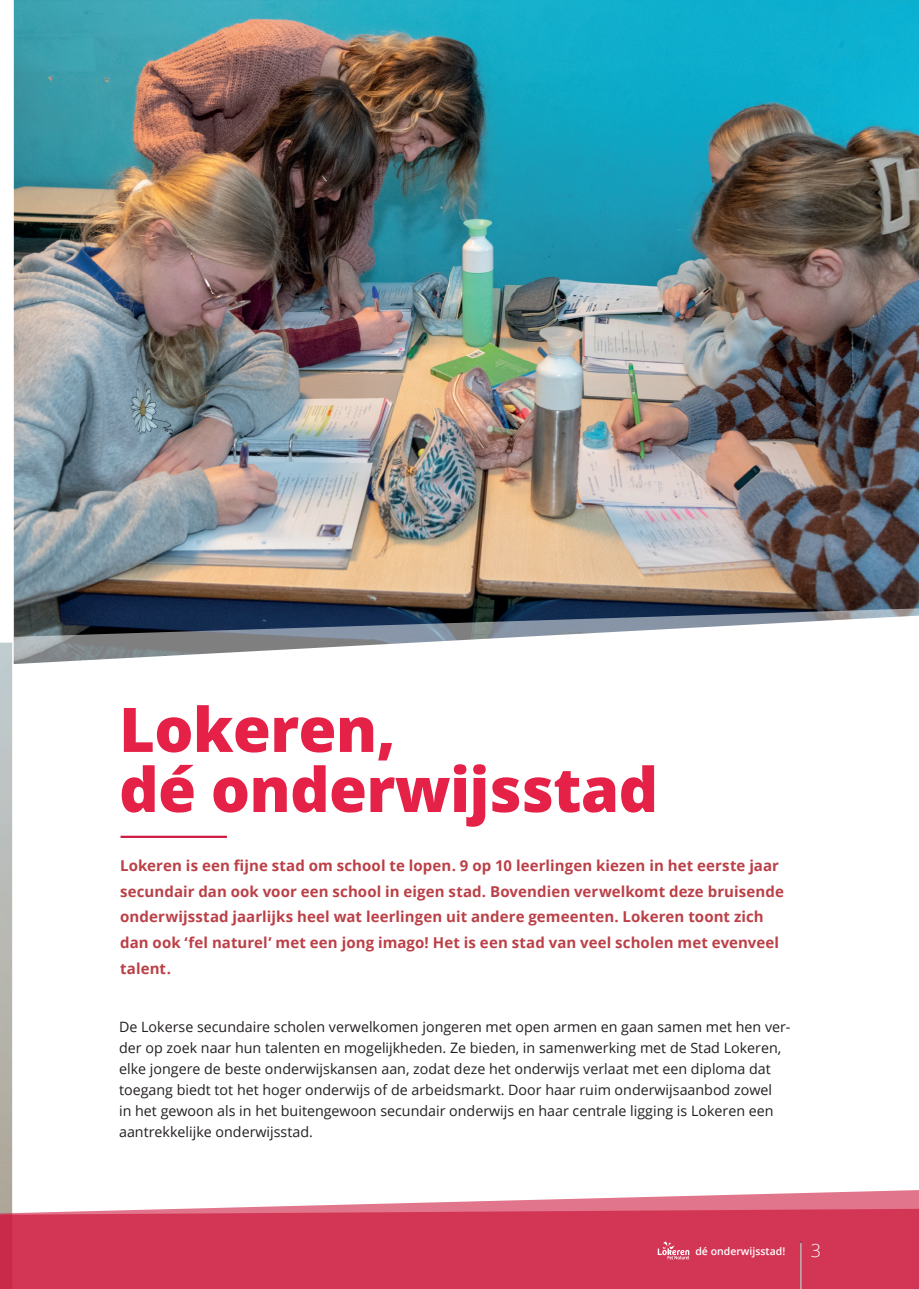
<style>
.page{position:relative;width:919px;height:1289px;background:#fff}
.page>*{position:absolute;margin:0;border:0;box-sizing:border-box;transform-origin:0 0}
.t1{font:800 61.5px/60px "Open Sans";letter-spacing:-.01em;color:#e52147}
.t2{font:300 18px "Open Sans";color:#fff}
.t3{font:700 15px/25.5px "Open Sans";letter-spacing:.005em;color:#bb4047}
.t4{font:14.25px/21px "Open Sans";color:#231f20}
.t5{font:600 10.5px "Open Sans";color:#fff}
</style>
<div class="page">
<svg style="left:0;top:642px;width:12px;height:48px"></svg>
<svg style="left:0;top:1187px;width:918px;height:21px"></svg>
<div style="left:0;top:1208px;width:918px;height:80px;background:#d33555"></div>
<svg style="left:657px;top:1241px;width:32px;height:18px"></svg>
<hr style="left:800px;top:1241px;width:1px;height:47px;background:#231f20">
<hr style="left:800px;top:1242px;width:1px;height:46px;background:#fff">
<img style="left:14px;top:0;width:904px;height:607px">
<svg style="left:14px;top:607px;width:904px;height:57px"></svg>
<hr style="left:120px;top:835px;width:107px;height:3px;background:#ce1a3f">
<h1 class="t1" style="left:119px;top:696px;width:540px">Lokeren,<br>dé onderwijsstad</h1>
<p class="t3" style="left:120px;top:852px;width:665px">Lokeren is een fijne stad om school te lopen. 9 op 10 leerlingen kiezen in het eerste jaar secundair dan ook voor een school in eigen stad. Bovendien verwelkomt deze bruisende onderwijsstad jaarlijks heel wat leerlingen uit andere gemeenten. Lokeren toont zich dan ook ‘fel naturel’ met een jong imago! Het is een stad van veel scholen met evenveel talent.</p>
<p class="t4" style="left:119px;top:1016px;width:673px">De Lokerse secundaire scholen verwelkomen jongeren met open armen en gaan samen met hen ver&shy;der op zoek naar hun talenten en mogelijkheden. Ze bieden, in samenwerking met de Stad Lokeren, elke jongere de beste onderwijskansen aan, zodat deze het onderwijs verlaat met een diploma dat toegang biedt tot het hoger onderwijs of de arbeidsmarkt. Door haar ruim onderwijsaanbod zowel<br>in het gewoon als in het buitengewoon secundair onderwijs en haar centrale ligging is Lokeren een aantrekkelijke onderwijsstad.</p>
<p class="t5" style="left:695px;top:1243px;width:91px">dé onderwijsstad!</p>
<p class="t2" style="left:810px;top:1237px;width:12px">3</p>
</div>
